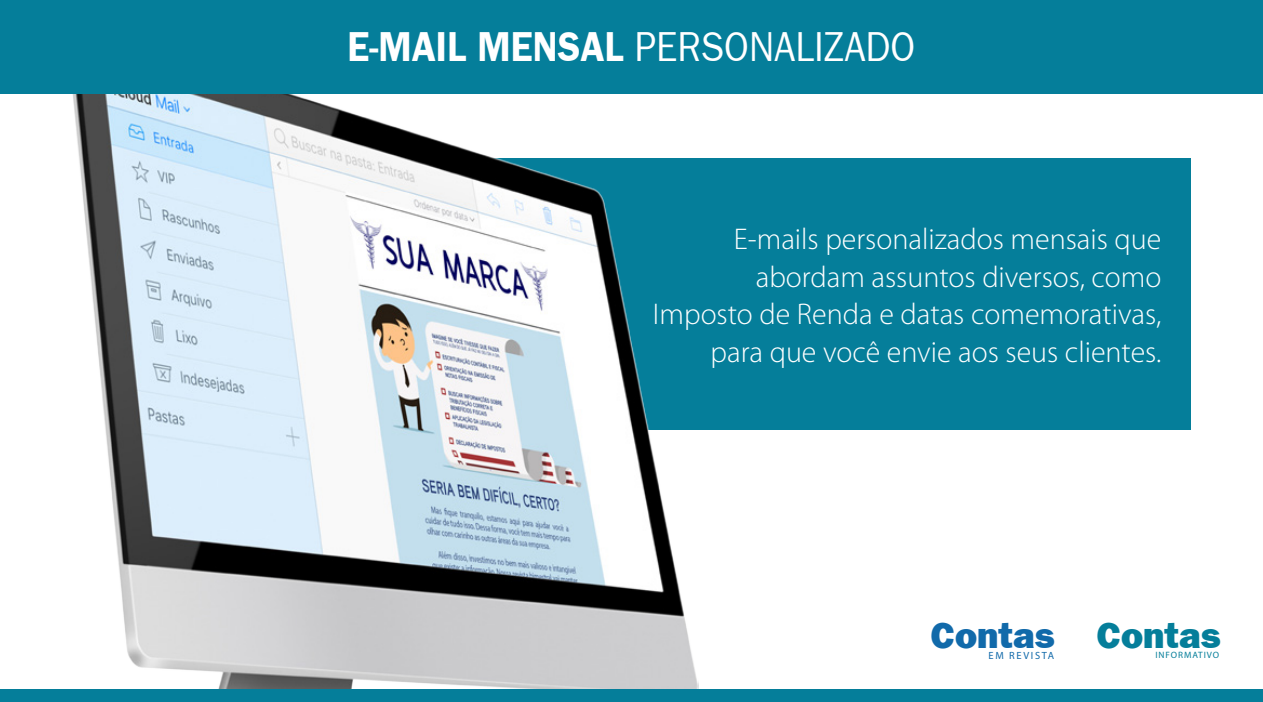
<style>
.page{position:relative;width:1263px;height:702px;background:#fff}
.page>*{position:absolute;margin:0;border:0;box-sizing:border-box;transform-origin:0 0}
.t1{font:42px "Frankfurt Gothic Plain";color:#fff;scale:.9 1}
.t2{font:36.9px "Frankfurt Gothic Heavy Plain";color:#116aaa}
.t3{font:36.9px "Frankfurt Gothic Heavy Plain";color:#057e9a}
.t4{font:300 30px/37.5px "Myriad Pro";color:#fff;text-align:right}
.t5{font:10.5px "Myriad Pro";letter-spacing:.16em;color:#116aaa}
.t6{font:9.15px "Myriad Pro";letter-spacing:.1em;color:#057e9a}
.s1{font-family:"Frankfurt Gothic";font-weight:700}
</style>
<div class="page">
<div style="left:466px;top:158px;width:724px;height:271px;background:#057e9a"></div>
<img style="left:73px;top:94px;width:625px;height:595px">
<div style="left:0;top:0;width:1263px;height:94px;background:#057e9a"></div>
<div style="left:0;top:689px;width:1263px;height:13px;background:#057e9a"></div>
<h1 class="t1" style="left:347px;top:23px;width:633px"><span class="s1">E-MAIL MENSAL</span> PERSONALIZADO</h1>
<p class="t4" style="left:653px;top:221px;width:510px">E-mails personalizados mensais que abordam assuntos diversos, como Imposto de Renda e datas comemorativas, para que você envie aos seus clientes.</p>
<p class="t2" style="left:931px;top:613px;width:125px">Contas</p>
<p class="t5" style="left:988px;top:649px;width:67px">EM REVISTA</p>
<p class="t3" style="left:1097px;top:613px;width:125px">Contas</p>
<p class="t6" style="left:1155px;top:649px;width:65px">INFORMATIVO</p>
</div>
